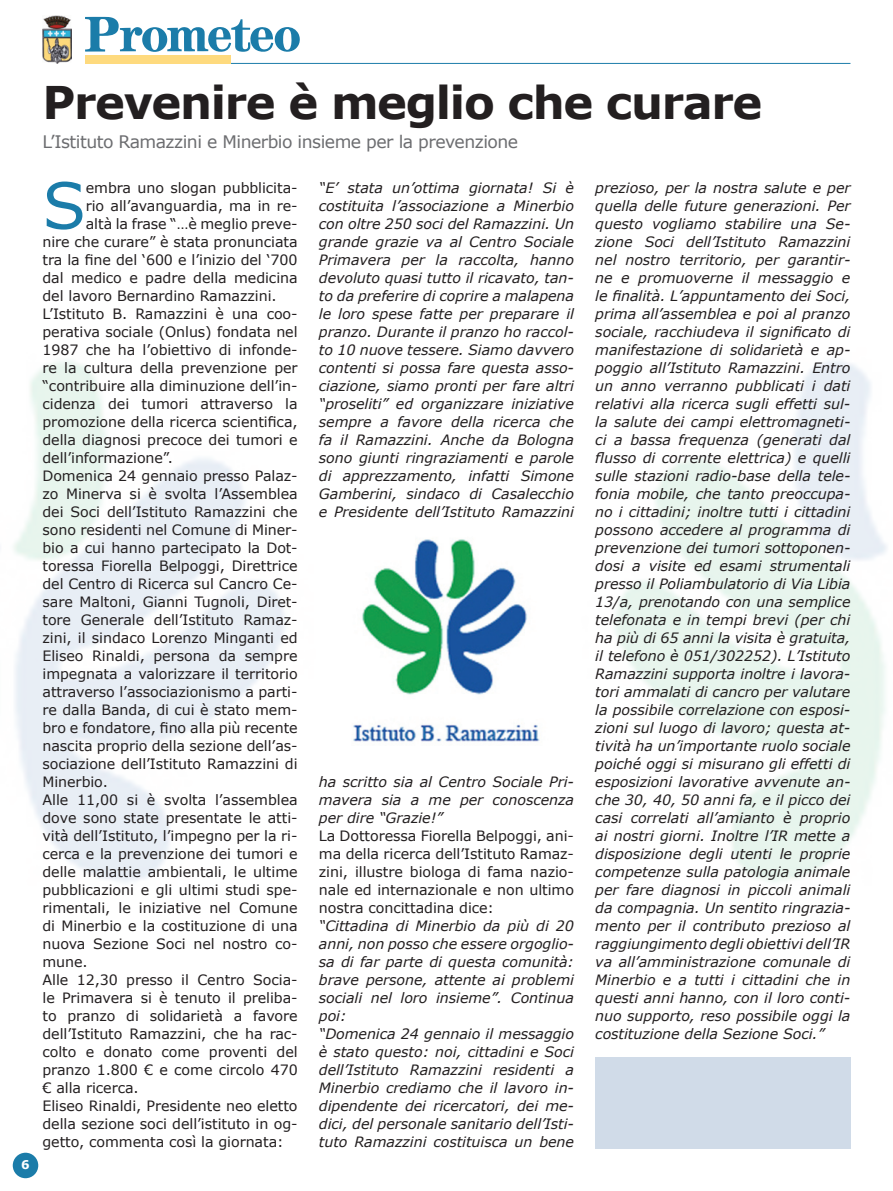
<style>
.page{position:relative;width:893px;height:1191px;background:#fff}
.page>*{position:absolute;margin:0;border:0;box-sizing:border-box;transform-origin:0 0}
.t1{font:63.75px "Verdana";color:#1b7ca9}
.t2{font:700 45px "Verdana";letter-spacing:-.03em;color:#231f20}
.t3{font:17.25px "Verdana";letter-spacing:-.03em;color:#6c6d70}
.t4{font:italic 14.25px/18px "Verdana";letter-spacing:-.005em;color:#231f20;text-align:justify}
.t5{font:14.25px/18px "Verdana";letter-spacing:-.005em;color:#231f20;text-align:justify}
.t6{font:700 12px "Verdana";color:#fff}
</style>
<div class="page">
<hr style="left:85px;top:63px;width:765px;height:1px;background:#1b7ca9">
<svg style="left:85px;top:17px;width:215px;height:35px"></svg>
<div style="left:85px;top:55px;width:146px;height:9px;background:#feda7e"></div>
<img style="left:42px;top:16px;width:29px;height:47px">
<img style="left:351px;top:539px;width:195px;height:207px">
<div style="left:595px;top:1057px;width:255px;height:91px;background:#d0dbe8"></div>
<div style="left:13px;top:1152px;width:25px;height:26px;background:#1b7ca9;border-radius:50%"></div>
<p class="t6" style="left:21px;top:1157px;width:10px">6</p>
<h2 class="t2" style="left:43px;top:74px;width:721px">Prevenire è meglio che curare</h2>
<p class="t3" style="left:43px;top:130px;width:477px">L’Istituto Ramazzini e Minerbio insieme per la prevenzione</p>
<p class="t4" style="left:595px;top:179px;width:257px">prezioso, per la nostra salute e per quella delle future generazioni. Per questo vogliamo stabilire una Se&shy;zione Soci dell’Istituto Ramazzini nel nostro territorio, per garantir&shy;ne e promuoverne il messaggio e le finalità. L’appuntamento dei Soci, prima all’assemblea e poi al pranzo sociale, racchiudeva il significato di manifestazione di solidarietà e ap&shy;poggio all’Istituto Ramazzini. Entro un anno verranno pubblicati i dati relativi alla ricerca sugli effetti sul&shy;la salute dei campi elettromagneti&shy;ci a bassa frequenza (generati dal flusso di corrente elettrica) e quelli sulle stazioni radio-base della tele&shy;fonia mobile, che tanto preoccupa&shy;no i cittadini; inoltre tutti i cittadini possono accedere al programma di prevenzione dei tumori sottoponen&shy;dosi a visite ed esami strumentali presso il Poliambulatorio di Via Libia 13/a, prenotando con una semplice telefonata e in tempi brevi (per chi ha più di 65 anni la visita è gratuita, il telefono è 051/302252). L’Istituto Ramazzini supporta inoltre i lavora&shy;tori ammalati di cancro per valutare la possibile correlazione con esposi&shy;zioni sul luogo di lavoro; questa at&shy;tività ha un’importante ruolo sociale poiché oggi si misurano gli effetti di esposizioni lavorative avvenute an&shy;che 30, 40, 50 anni fa, e il picco dei casi correlati all’amianto è proprio ai nostri giorni. Inoltre l’IR mette a disposizione degli utenti le proprie competenze sulla patologia animale per fare diagnosi in piccoli animali da compagnia. Un sentito ringrazia&shy;mento per il contributo prezioso al raggiungimento degli obiettivi dell’IR va all’amministrazione comunale di Minerbio e a tutti i cittadini che in questi anni hanno, con il loro conti&shy;nuo supporto, reso possibile oggi la costituzione della Sezione Soci.”</p>
<p class="t4" style="left:319px;top:179px;width:257px">“E’ stata un’ottima giornata! Si è costituita l’associazione a Minerbio con oltre 250 soci del Ramazzini. Un grande grazie va al Centro Sociale Primavera per la raccolta, hanno devoluto quasi tutto il ricavato, tan&shy;to da preferire di coprire a malapena le loro spese fatte per preparare il pranzo. Durante il pranzo ho raccol&shy;to 10 nuove tessere. Siamo davvero contenti si possa fare questa asso&shy;ciazione, siamo pronti per fare altri “proseliti” ed organizzare iniziative sempre a favore della ricerca che fa il Ramazzini. Anche da Bologna sono giunti ringraziamenti e parole di apprezzamento, infatti Simone Gamberini, sindaco di Casalecchio e Presidente dell’Istituto Ramazzini</p>
<h1 class="t1" style="left:43px;top:165px;width:45px">S</h1>
<p class="t5" style="left:86px;top:179px;width:213px">embra uno slogan pubblicita-</p>
<p class="t5" style="left:86px;top:197px;width:213px">rio all’avanguardia, ma in re-</p>
<p class="t5" style="left:86px;top:215px;width:213px">altà la frase “…è meglio preve-</p>
<p class="t5" style="left:43px;top:233px;width:257px">nire che curare” è stata pronunciata</p>
<p class="t5" style="left:43px;top:251px;width:257px">tra la fine del ‘600 e l’inizio del ‘700</p>
<p class="t5" style="left:43px;top:269px;width:257px">dal medico e padre della medicina</p>
<p class="t5" style="left:43px;top:287px;width:236px">del lavoro Bernardino Ramazzini.</p>
<p class="t5" style="left:43px;top:305px;width:257px">L’Istituto B. Ramazzini è una coo-</p>
<p class="t5" style="left:43px;top:323px;width:257px">perativa sociale (Onlus) fondata nel</p>
<p class="t5" style="left:43px;top:341px;width:257px">1987 che ha l’obiettivo di infonde-</p>
<p class="t5" style="left:43px;top:359px;width:257px">re la cultura della prevenzione per</p>
<p class="t5" style="left:43px;top:377px;width:257px">“contribuire alla diminuzione dell’in-</p>
<p class="t5" style="left:43px;top:395px;width:257px">cidenza dei tumori attraverso la</p>
<p class="t5" style="left:43px;top:413px;width:257px">promozione della ricerca scientifica,</p>
<p class="t5" style="left:43px;top:431px;width:257px">della diagnosi precoce dei tumori e</p>
<p class="t5" style="left:43px;top:449px;width:132px">dell’informazione”.</p>
<p class="t5" style="left:43px;top:467px;width:257px">Domenica 24 gennaio presso Palaz-</p>
<p class="t5" style="left:43px;top:485px;width:257px">zo Minerva si è svolta l’Assemblea</p>
<p class="t5" style="left:43px;top:503px;width:257px">dei Soci dell’Istituto Ramazzini che</p>
<p class="t5" style="left:43px;top:521px;width:257px">sono residenti nel Comune di Miner-</p>
<p class="t5" style="left:43px;top:539px;width:257px">bio a cui hanno partecipato la Dot-</p>
<p class="t5" style="left:43px;top:557px;width:257px">toressa Fiorella Belpoggi, Direttrice</p>
<p class="t5" style="left:43px;top:575px;width:257px">del Centro di Ricerca sul Cancro Ce-</p>
<p class="t5" style="left:43px;top:593px;width:257px">sare Maltoni, Gianni Tugnoli, Diret-</p>
<p class="t5" style="left:43px;top:611px;width:257px">tore Generale dell’Istituto Ramaz-</p>
<p class="t5" style="left:43px;top:629px;width:257px">zini, il sindaco Lorenzo Minganti ed</p>
<p class="t5" style="left:43px;top:647px;width:257px">Eliseo Rinaldi, persona da sempre</p>
<p class="t5" style="left:43px;top:665px;width:257px">impegnata a valorizzare il territorio</p>
<p class="t5" style="left:43px;top:683px;width:257px">attraverso l’associazionismo a parti-</p>
<p class="t5" style="left:43px;top:701px;width:257px">re dalla Banda, di cui è stato mem-</p>
<p class="t5" style="left:43px;top:719px;width:257px">bro e fondatore, fino alla più recente</p>
<p class="t5" style="left:43px;top:737px;width:257px">nascita proprio della sezione dell’as-</p>
<p class="t5" style="left:43px;top:755px;width:257px">sociazione dell’Istituto Ramazzini di</p>
<p class="t5" style="left:43px;top:773px;width:67px">Minerbio.</p>
<p class="t5" style="left:43px;top:791px;width:257px">Alle 11,00 si è svolta l’assemblea</p>
<p class="t5" style="left:43px;top:809px;width:257px">dove sono state presentate le atti-</p>
<p class="t5" style="left:43px;top:827px;width:257px">vità dell’Istituto, l’impegno per la ri-</p>
<p class="t5" style="left:43px;top:845px;width:257px">cerca e la prevenzione dei tumori e</p>
<p class="t5" style="left:43px;top:863px;width:257px">delle malattie ambientali, le ultime</p>
<p class="t5" style="left:43px;top:881px;width:257px">pubblicazioni e gli ultimi studi spe-</p>
<p class="t5" style="left:43px;top:899px;width:257px">rimentali, le iniziative nel Comune</p>
<p class="t5" style="left:43px;top:917px;width:257px">di Minerbio e la costituzione di una</p>
<p class="t5" style="left:43px;top:935px;width:257px">nuova Sezione Soci nel nostro co-</p>
<p class="t5" style="left:43px;top:953px;width:47px">mune.</p>
<p class="t5" style="left:43px;top:971px;width:257px">Alle 12,30 presso il Centro Socia-</p>
<p class="t5" style="left:43px;top:989px;width:257px">le Primavera si è tenuto il preliba-</p>
<p class="t5" style="left:43px;top:1007px;width:257px">to pranzo di solidarietà a favore</p>
<p class="t5" style="left:43px;top:1025px;width:257px">dell’Istituto Ramazzini, che ha rac-</p>
<p class="t5" style="left:43px;top:1043px;width:257px">colto e donato come proventi del</p>
<p class="t5" style="left:43px;top:1061px;width:257px">pranzo 1.800 € e come circolo 470</p>
<p class="t5" style="left:43px;top:1079px;width:98px">€ alla ricerca.</p>
<p class="t5" style="left:43px;top:1097px;width:257px">Eliseo Rinaldi, Presidente neo eletto</p>
<p class="t5" style="left:43px;top:1115px;width:257px">della sezione soci dell’istituto in og-</p>
<p class="t5" style="left:43px;top:1133px;width:243px">getto, commenta così la giornata:</p>
<p class="t4" style="left:319px;top:773px;width:257px">ha scritto sia al Centro Sociale Pri&shy;mavera sia a me per conoscenza per dire “Grazie!”</p>
<p class="t5" style="left:319px;top:827px;width:257px">La Dottoressa Fiorella Belpoggi, ani&shy;ma della ricerca dell’Istituto Ramaz&shy;zini, illustre biologa di fama nazio&shy;nale ed internazionale e non ultimo nostra concittadina dice:</p>
<p class="t4" style="left:319px;top:917px;width:257px;text-align:left">“Cittadina di Minerbio da più di 20 anni, non posso che essere orgoglio&shy;sa di far parte di questa comunità: brave persone, attente ai problemi sociali nel loro insieme”. Continua poi:<br>“Domenica 24 gennaio il messaggio è stato questo: noi, cittadini e Soci dell’Istituto Ramazzini residenti a Minerbio crediamo che il lavoro in&shy;dipendente dei ricercatori, dei me&shy;dici, del personale sanitario dell’Isti&shy;tuto Ramazzini costituisca un bene</p>
</div>
